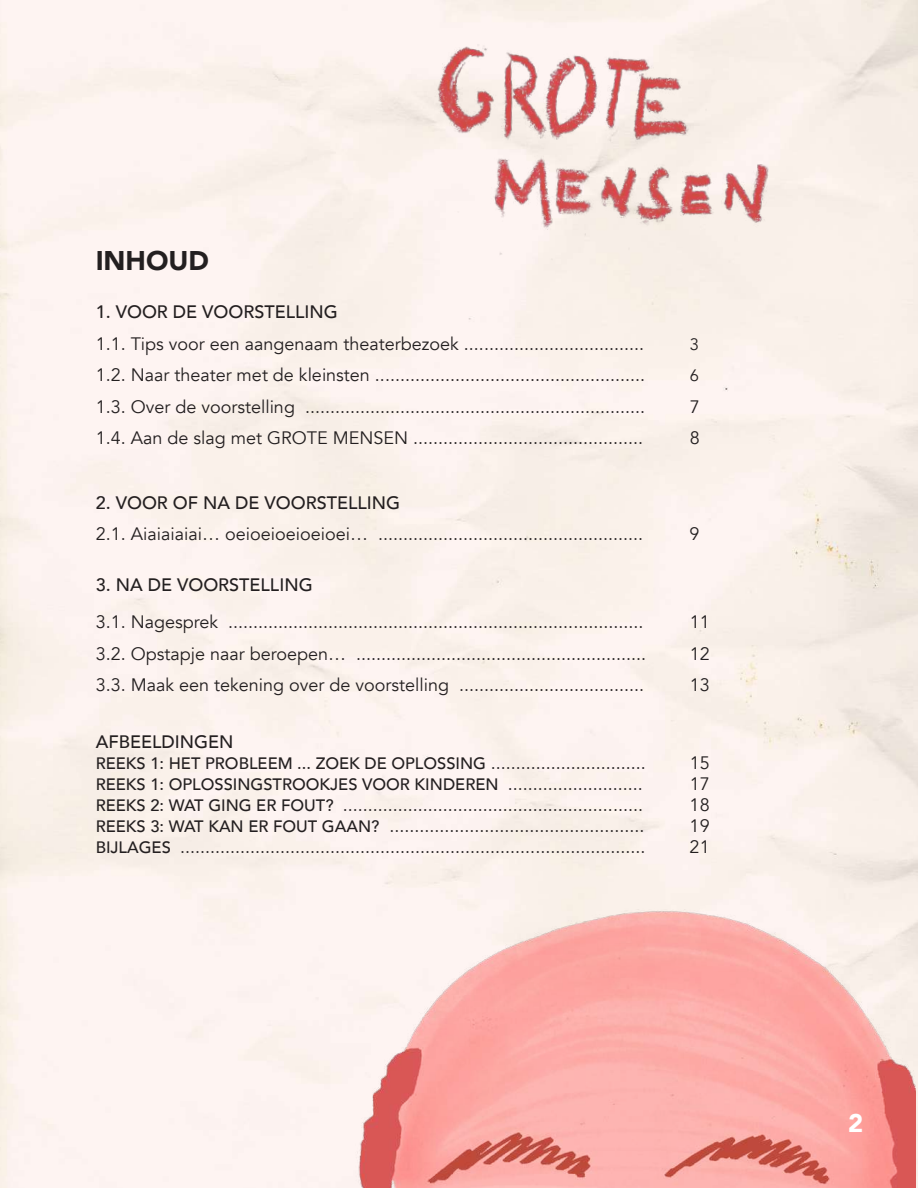
<style>
.page{position:relative;width:918px;height:1188px;background:#fff}
.page>*{position:absolute;margin:0;border:0;box-sizing:border-box;transform-origin:0 0}
.t1{font:900 27px "Avenir";color:#231f20}
.t2{font:900 25.5px "Avenir";color:#fff}
.t3{font:18px "Avenir";color:#231f20}
.t4{font:500 18px "Avenir";color:#231f20}
.t5{font:500 16.5px "Avenir";color:#231f20}
.t6{font:16.5px "Avenir";color:#231f20}
.s1{font-weight:400;font-size:18px}
.s2{font-weight:500;font-size:16.5px}
</style>
<div class="page">
<img style="left:0;top:0;width:918px;height:1188px">
<img style="left:205px;top:899px;width:710px;height:289px">
<img style="left:406px;top:21px;width:512px;height:297px">
<h1 class="t1" style="left:96px;top:238px;width:115px">INHOUD</h1>
<p class="t4" style="left:96px;top:297px;width:244px">1. VOOR DE VOORSTELLING</p>
<p class="t3" style="left:96px;top:333px;width:550px">1.1. Tips voor een aangenaam theaterbezoek ....................................</p>
<p class="t6" style="left:690px;top:334px;width:11px">3</p>
<p class="t3" style="left:96px;top:365px;width:551px">1.2. Naar theater met de kleinsten ......................................................</p>
<p class="t6" style="left:690px;top:366px;width:11px">6</p>
<p class="t3" style="left:96px;top:396px;width:551px">1.3. Over de voorstelling ....................................................................</p>
<p class="t3" style="left:690px;top:396px;width:12px">7</p>
<p class="t3" style="left:96px;top:428px;width:549px">1.4. Aan de slag met GROTE MENSEN ..............................................</p>
<p class="t3" style="left:690px;top:428px;width:12px">8</p>
<p class="t4" style="left:96px;top:487px;width:306px">2. VOOR OF NA DE VOORSTELLING</p>
<p class="t3" style="left:96px;top:524px;width:549px">2.1. Aiaiaiaiai… oeioeioeioeioei… .....................................................</p>
<p class="t3" style="left:690px;top:524px;width:12px">9</p>
<p class="t4" style="left:96px;top:569px;width:219px">3. NA DE VOORSTELLING</p>
<p class="t3" style="left:96px;top:611px;width:549px">3.1. Nagesprek ...................................................................................</p>
<p class="t3" style="left:690px;top:611px;width:22px">11</p>
<p class="t3" style="left:96px;top:643px;width:552px">3.2. Opstapje naar beroepen… ..........................................................</p>
<p class="t3" style="left:690px;top:643px;width:22px">12</p>
<p class="t3" style="left:96px;top:674px;width:550px">3.3. Maak een tekening over de voorstelling .....................................</p>
<p class="t3" style="left:690px;top:674px;width:22px">13</p>
<p class="t4" style="left:96px;top:726px;width:139px">AFBEELDINGEN</p>
<p class="t5" style="left:96px;top:749px;width:552px">REEKS 1: HET PROBLEEM ... ZOEK DE OPLOSSING <span class="s1">...............................</span></p>
<p class="t3" style="left:690px;top:752px;width:22px">15</p>
<p class="t5" style="left:96px;top:770px;width:549px">REEKS 1: OPLOSSINGSTROOKJES VOOR KINDEREN <span class="s1">...........................</span></p>
<p class="t3" style="left:690px;top:773px;width:22px">17</p>
<p class="t3" style="left:96px;top:794px;width:549px"><span class="s2">REEKS 2: WAT GING ER FOUT?</span> ............................................................</p>
<p class="t3" style="left:690px;top:794px;width:22px">18</p>
<p class="t3" style="left:96px;top:815px;width:550px"><span class="s2">REEKS 3: WAT KAN ER FOUT GAAN?</span> ...................................................</p>
<p class="t3" style="left:690px;top:815px;width:22px">19</p>
<p class="t3" style="left:96px;top:836px;width:551px"><span class="s2">BIJLAGES</span> .............................................................................................</p>
<p class="t3" style="left:690px;top:836px;width:22px">21</p>
<h2 class="t2" style="left:848px;top:1102px;width:17px">2</h2>
</div>
